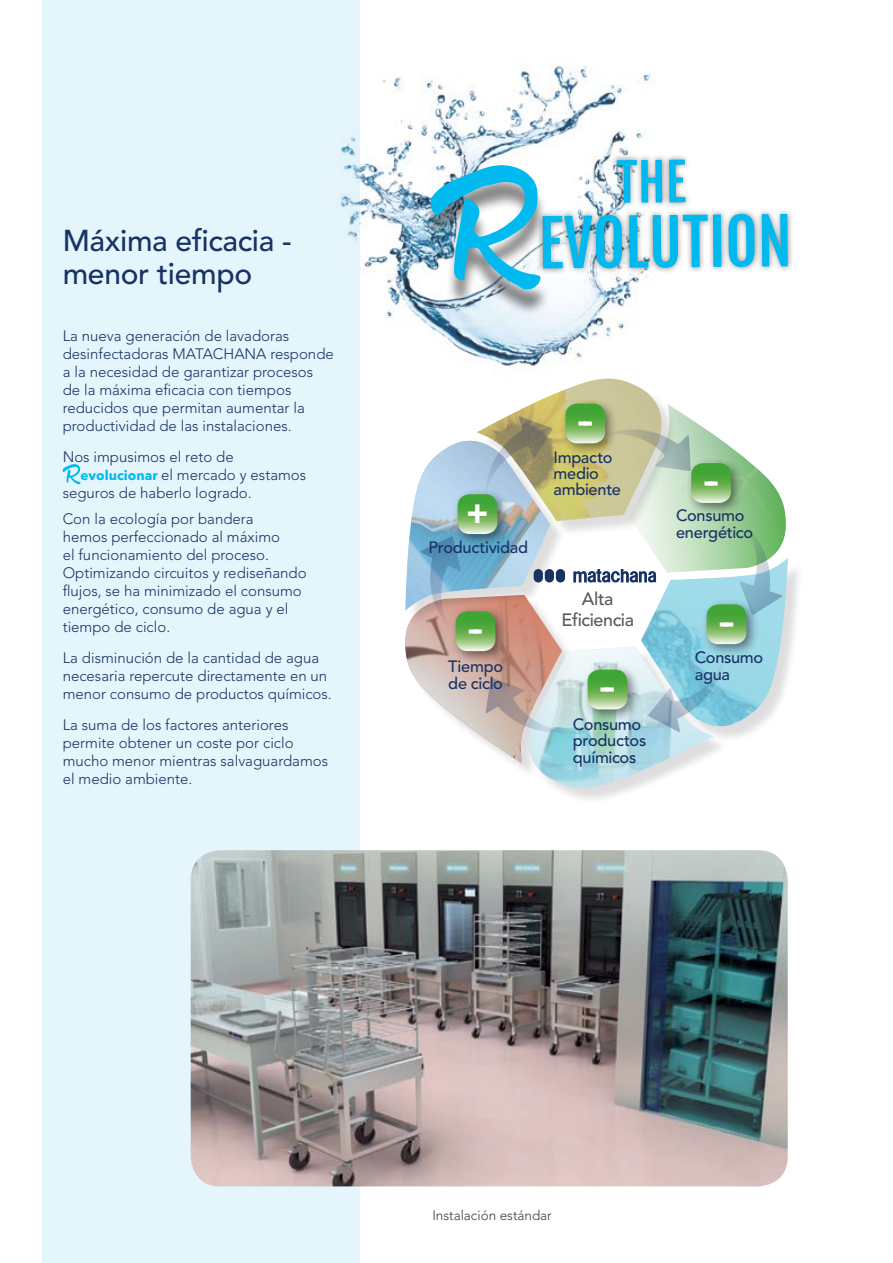
<style>
.page{position:relative;width:893px;height:1263px;background:#fff}
.page>*{position:absolute;margin:0;border:0;box-sizing:border-box;transform-origin:0 0}
.t1{font:62.7px "Fjalla One";color:#00b9ee}
.t2{font:900 33.9px "Avenir LT Std";color:#fff}
.t3{font:500 30px/33px "Avenir LT Std";letter-spacing:-.01em;color:#183264}
.t4{font:500 17.85px/21.1px "Avenir LT Std";letter-spacing:-.02em;color:#5a5a5c;text-align:center}
.t5{font:500 16.35px/16.4px "Avenir LT Std";letter-spacing:-.02em;color:#183264}
.t6{font:300 15px/18px "Avenir LT Std";color:#183264}
.t7{font:300 13.5px "Avenir LT Std";color:#3c3c3b}
.s1{font-family:"Avenir Next LT Pro";font-weight:700;font-size:13.5px;color:#00b9ee}
</style>
<div class="page">
<img style="left:360px;top:66px;width:292px;height:301px">
<div style="left:42px;top:0;width:318px;height:1263px;background:#e5f5fc"></div>
<div style="left:643px;top:561px;width:161px;height:183px;background:#000;opacity:.17"></div>
<div style="left:531px;top:648px;width:198px;height:157px;background:#000;opacity:.17"></div>
<img style="left:405px;top:378px;width:383px;height:414px">
<svg style="left:62px;top:464px;width:19px;height:20px"></svg>
<div style="left:536px;top:153px;width:258px;height:121px;background:#000;opacity:.46"></div>
<div style="left:423px;top:174px;width:128px;height:142px;background:#000;opacity:.47"></div>
<img style="left:428px;top:164px;width:113px;height:126px">
<img style="left:191px;top:850px;width:597px;height:336px">
<svg style="left:617px;top:160px;width:68px;height:43px"></svg>
<h3 class="t3" style="left:63px;top:224px;width:230px">Máxima eficacia - menor tiempo</h3>
<p class="t6" style="left:63px;top:327px;width:273px">La nueva generación de lavadoras desinfectadoras MATACHANA responde a la necesidad de garantizar procesos de la máxima eficacia con tiempos reducidos que permitan aumentar la productividad de las instalaciones.</p>
<p class="t6" style="left:63px;top:448px;width:172px">Nos impusimos el reto de</p>
<p class="t6" style="left:81px;top:466px;width:227px"><span class="s1">evolucionar</span> el mercado y estamos</p>
<p class="t6" style="left:63px;top:484px;width:191px">seguros de haberlo logrado.</p>
<p class="t6" style="left:63px;top:510px;width:245px">Con la ecología por bandera<br>hemos perfeccionado al máximo<br>el funcionamiento del proceso.<br>Optimizando circuitos y rediseñando flujos, se ha minimizado el consumo energético, consumo de agua y el tiempo de ciclo.</p>
<p class="t6" style="left:63px;top:649px;width:271px">La disminución de la cantidad de agua necesaria repercute directamente en un menor consumo de productos químicos.</p>
<p class="t6" style="left:63px;top:716px;width:267px">La suma de los factores anteriores permite obtener un coste por ciclo mucho menor mientras salvaguardamos el medio ambiente.</p>
<h1 class="t1" style="left:538px;top:206px;width:255px;rotate:-1deg">EVOLUTION</h1>
<h2 class="t2" style="left:466px;top:492px;width:24px">+</h2>
<p class="t5" style="left:429px;top:539px;width:101px">Productividad</p>
<h2 class="t2" style="left:468px;top:608px;width:16px">--</h2>
<p class="t5" style="left:448px;top:659px;width:56px">Tiempo de ciclo</p>
<h2 class="t2" style="left:578px;top:400px;width:16px">--</h2>
<p class="t5" style="left:553px;top:449px;width:69px">Impacto medio ambiente</p>
<p class="t4" style="left:562px;top:588px;width:74px">Alta<br>Eficiencia</p>
<h2 class="t2" style="left:600px;top:666px;width:16px">--</h2>
<p class="t5" style="left:573px;top:716px;width:75px">Consumo productos químicos</p>
<h2 class="t2" style="left:704px;top:459px;width:16px">--</h2>
<p class="t5" style="left:676px;top:508px;width:79px">Consumo energético</p>
<h2 class="t2" style="left:719px;top:601px;width:16px">--</h2>
<p class="t5" style="left:695px;top:650px;width:70px">Consumo agua</p>
<p class="t7" style="left:432px;top:1207px;width:121px">Instalación estándar</p>
</div>
